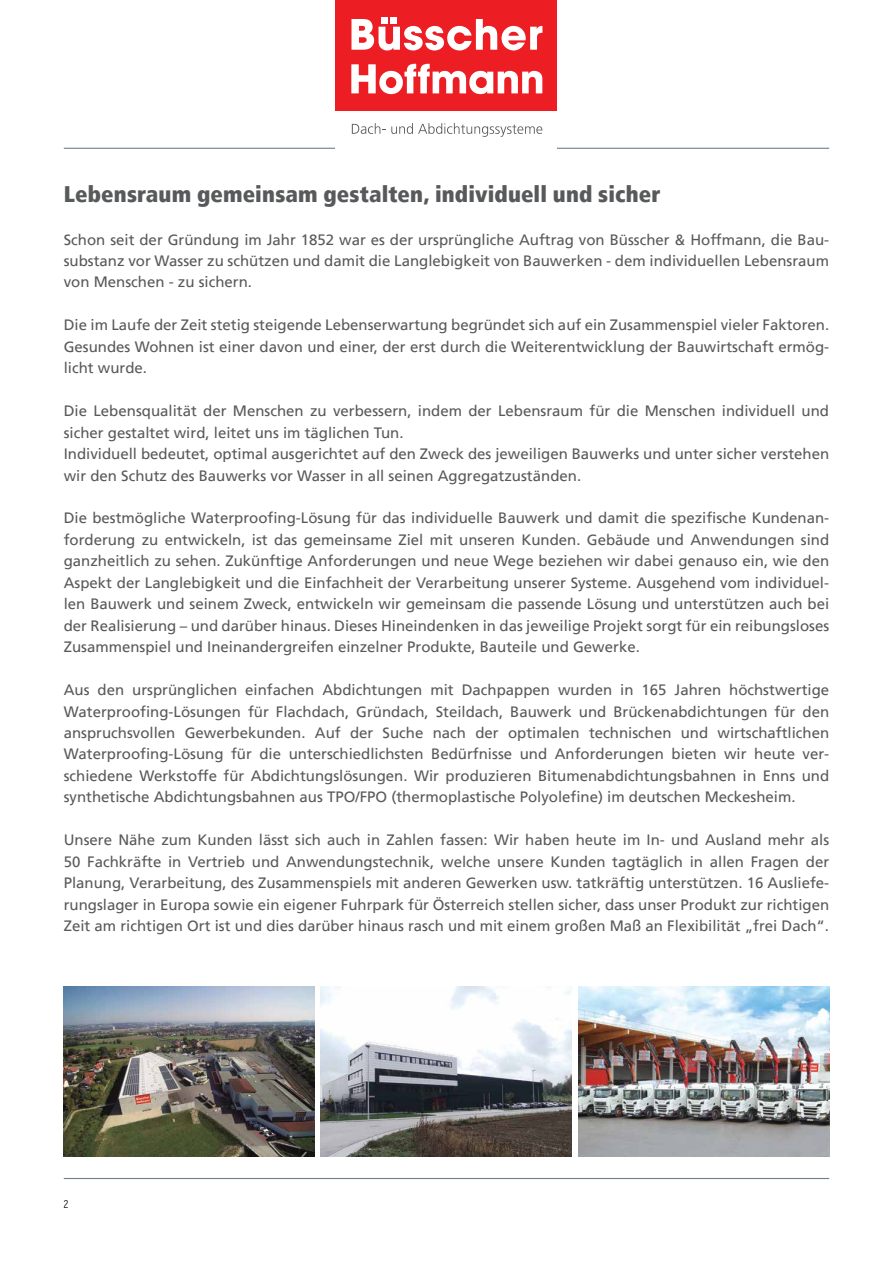
<style>
.page{position:relative;width:893px;height:1263px;background:#fff}
.page>*{position:absolute;margin:0;border:0;box-sizing:border-box;transform-origin:0 0}
.t1{font:900 condensed 22.5px "Frutiger LT";letter-spacing:.005em;color:#58595b}
.t2{font:15px/21.5px "Frutiger LT";color:#58595b;text-align:justify}
.t3{font:11.25px "Akrobat";color:#000}
</style>
<div class="page">
<img style="left:64px;top:986px;width:251px;height:171px">
<img style="left:320px;top:986px;width:251px;height:171px">
<img style="left:578px;top:986px;width:251px;height:171px">
<hr style="left:64px;top:1178px;width:765px;height:1px;background:#6c818d">
<hr style="left:64px;top:148px;width:765px;height:1px;background:#6c818d">
<div style="left:336px;top:0;width:221px;height:111px;background:#ed1d24"></div>
<div style="left:381px;top:17px;width:7px;height:7px;background:#fff"></div>
<div style="left:391px;top:17px;width:6px;height:7px;background:#fff"></div>
<svg style="left:351px;top:19px;width:191px;height:31px"></svg>
<svg style="left:351px;top:64px;width:191px;height:30px"></svg>
<div style="left:336px;top:111px;width:221px;height:41px;background:#fff"></div>
<svg style="left:352px;top:123px;width:190px;height:14px"></svg>
<h1 class="t1" style="left:64px;top:180px;width:598px">Lebensraum gemeinsam gestalten, individuell und sicher</h1>
<p class="t2" style="left:64px;top:229px;width:767px">Schon seit der Gründung im Jahr 1852 war es der ursprüngliche Auftrag von Büsscher &amp; Hoffmann, die Bau&shy;substanz vor Wasser zu schützen und damit die Langlebigkeit von Bauwerken - dem individuellen Lebensraum von Menschen - zu sichern.</p>
<p class="t2" style="left:64px;top:314px;width:767px">Die im Laufe der Zeit stetig steigende Lebenserwartung begründet sich auf ein Zusammenspiel vieler Faktoren.<br>Gesundes Wohnen ist einer davon und einer, der erst durch die Weiterentwicklung der Bauwirtschaft ermög&shy;licht wurde.</p>
<p class="t2" style="left:64px;top:400px;width:767px;text-align:left">Die Lebensqualität der Menschen zu verbessern, indem der Lebensraum für die Menschen individuell und sicher gestaltet wird, leitet uns im täglichen Tun.<br>Individuell bedeutet, optimal ausgerichtet auf den Zweck des jeweiligen Bauwerks und unter sicher verstehen wir den Schutz des Bauwerks vor Wasser in all seinen Aggregatzuständen.</p>
<p class="t2" style="left:64px;top:508px;width:767px">Die bestmögliche Waterproofing-Lösung für das individuelle Bauwerk und damit die spezifische Kundenan&shy;forderung zu entwickeln, ist das gemeinsame Ziel mit unseren Kunden. Gebäude und Anwendungen sind ganzheitlich zu sehen. Zukünftige Anforderungen und neue Wege beziehen wir dabei genauso ein, wie den Aspekt der Langlebigkeit und die Einfachheit der Verarbeitung unserer Systeme. Ausgehend vom individuel&shy;len Bauwerk und seinem Zweck, entwickeln wir gemeinsam die passende Lösung und unterstützen auch bei der Realisierung – und darüber hinaus. Dieses Hineindenken in das jeweilige Projekt sorgt für ein reibungsloses Zusammenspiel und Ineinandergreifen einzelner Produkte, Bauteile und Gewerke.</p>
<p class="t2" style="left:64px;top:679px;width:767px">Aus den ursprünglichen einfachen Abdichtungen mit Dachpappen wurden in 165 Jahren höchstwertige Waterproofing-Lösungen für Flachdach, Gründach, Steildach, Bauwerk und Brückenabdichtungen für den anspruchsvollen Gewerbekunden. Auf der Suche nach der optimalen technischen und wirtschaftlichen Waterproofing-Lösung für die unterschiedlichsten Bedürfnisse und Anforderungen bieten wir heute ver&shy;schiedene Werkstoffe für Abdichtungslösungen. Wir produzieren Bitumenabdichtungsbahnen in Enns und synthetische Abdichtungsbahnen aus TPO/FPO (thermoplastische Polyolefine) im deutschen Meckesheim.</p>
<p class="t2" style="left:64px;top:829px;width:767px">Unsere Nähe zum Kunden lässt sich auch in Zahlen fassen: Wir haben heute im In- und Ausland mehr als 50 Fachkräfte in Vertrieb und Anwendungstechnik, welche unsere Kunden tagtäglich in allen Fragen der Planung, Verarbeitung, des Zusammenspiels mit anderen Gewerken usw. tatkräftig unterstützen. 16 Ausliefe&shy;rungslager in Europa sowie ein eigener Fuhrpark für Österreich stellen sicher, dass unser Produkt zur richtigen Zeit am richtigen Ort ist und dies darüber hinaus rasch und mit einem großen Maß an Flexibilität „frei Dach“.</p>
<p class="t3" style="left:64px;top:1198px;width:6px">2</p>
</div>
